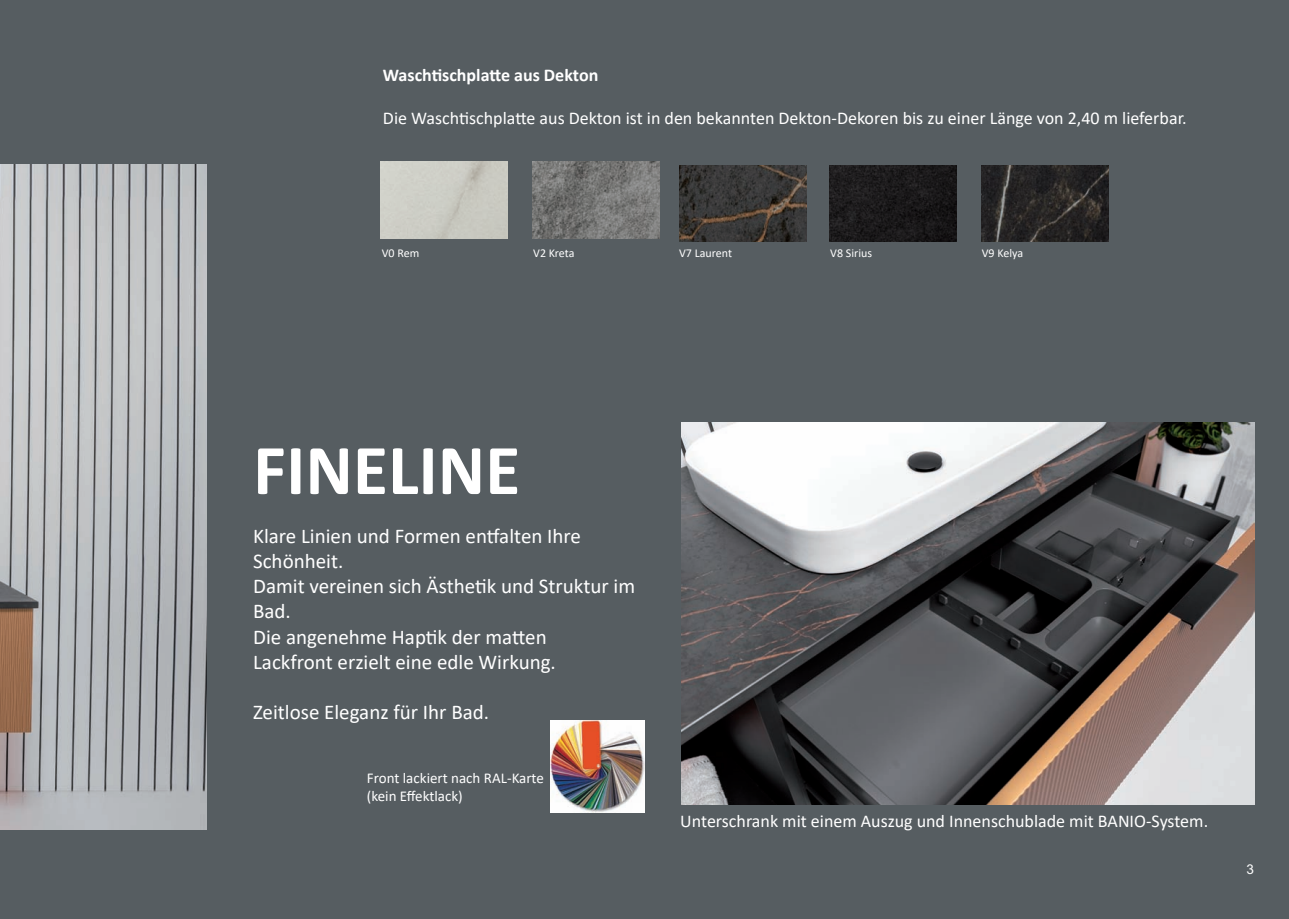
<style>
.page{position:relative;width:1289px;height:919px;background:#fff}
.page>*{position:absolute;margin:0;border:0;box-sizing:border-box;transform-origin:0 0}
.t1{font:700 72px "Calibri";color:#fff}
.t2{font:21px/25.2px "Calibri";color:#fff}
.t3{font:18px "Calibri";color:#fff}
.t4{font:700 18px "Calibri";color:#fff}
.t5{font:15px/18px "Calibri";color:#fff}
.t6{font:13.5px "Arial";color:#fff}
.t7{font:12px "Calibri";color:#fff}
</style>
<div class="page">
<div style="left:0;top:0;width:1288px;height:918px;background:#565d61"></div>
<img style="left:0;top:164px;width:206px;height:665px">
<img style="left:681px;top:422px;width:573px;height:382px">
<img style="left:380px;top:162px;width:128px;height:76px">
<img style="left:679px;top:165px;width:127px;height:77px">
<img style="left:829px;top:165px;width:127px;height:77px">
<img style="left:981px;top:165px;width:127px;height:77px">
<img style="left:532px;top:162px;width:128px;height:76px">
<img style="left:551px;top:721px;width:93px;height:91px">
<p class="t4" style="left:383px;top:62px;width:217px">Waschtischplatte aus Dekton</p>
<p class="t3" style="left:383px;top:105px;width:805px">Die Waschtischplatte aus Dekton ist in den bekannten Dekton-Dekoren bis zu einer Länge von 2,40 m lieferbar.</p>
<p class="t7" style="left:382px;top:245px;width:39px">V0 Rem</p>
<p class="t7" style="left:533px;top:245px;width:43px">V2 Kreta</p>
<p class="t7" style="left:679px;top:245px;width:54px">V7 Laurent</p>
<p class="t7" style="left:830px;top:245px;width:43px">V8 Sirius</p>
<p class="t7" style="left:981px;top:245px;width:43px">V9 Kelya</p>
<h1 class="t1" style="left:253px;top:419px;width:269px">FINELINE</h1>
<p class="t2" style="left:253px;top:522px;width:383px">Klare Linien und Formen entfalten Ihre<br>Schönheit.<br>Damit vereinen sich Ästhetik und Struktur im<br>Bad.<br>Die angenehme Haptik der matten<br>Lackfront erzielt eine edle Wirkung.</p>
<p class="t2" style="left:253px;top:699px;width:237px">Zeitlose Eleganz für Ihr Bad.</p>
<p class="t5" style="left:367px;top:768px;width:178px">Front lackiert nach RAL-Karte (kein Effektlack)</p>
<p class="t3" style="left:680px;top:808px;width:529px">Unterschrank mit einem Auszug und Innenschublade mit BANIO-System.</p>
<p class="t6" style="left:1246px;top:861px;width:9px">3</p>
<p class="t6" style="left:1242px;top:867px;width:9px">3</p>
</div>
